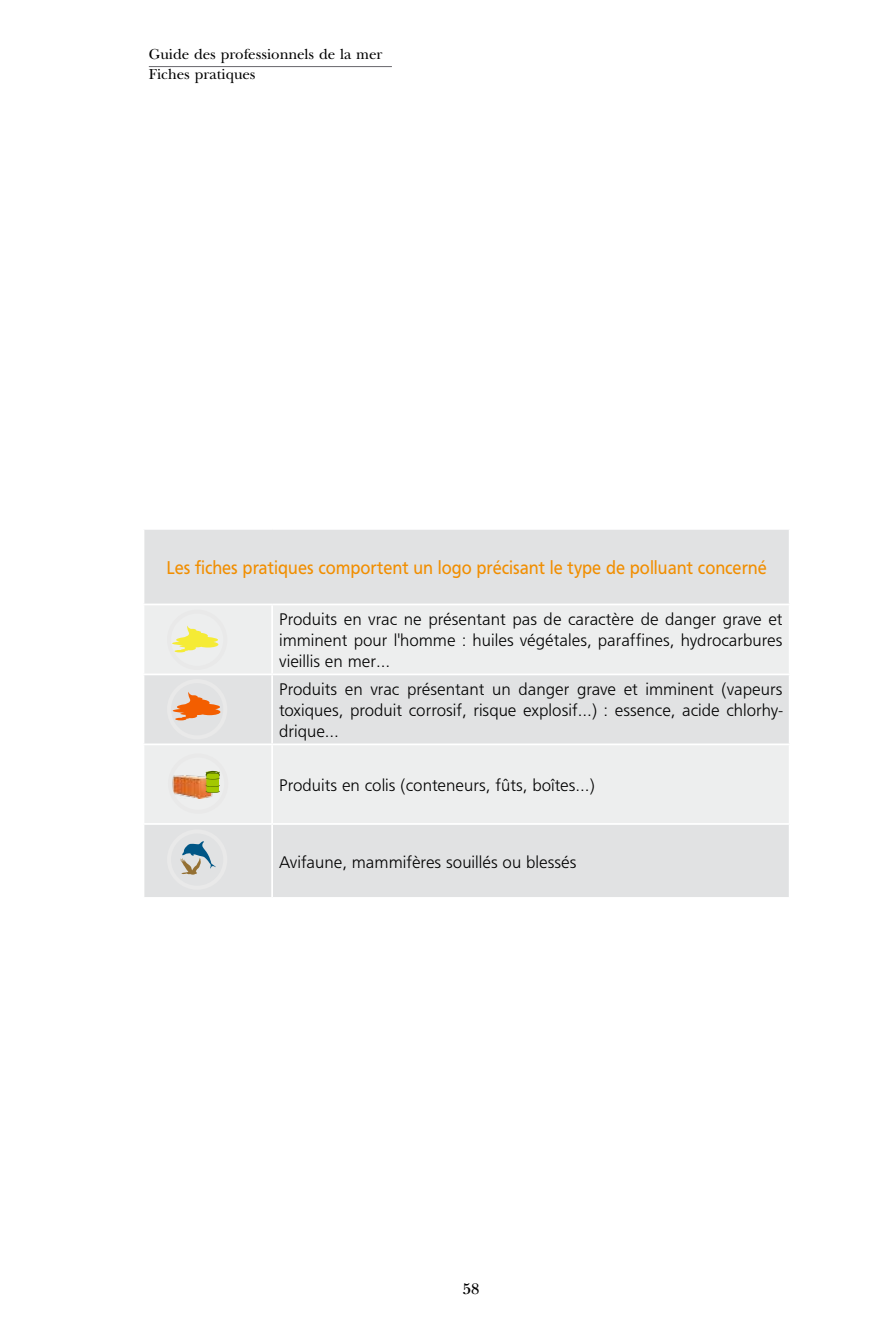
<style>
.page{position:relative;width:893px;height:1340px;background:#fff}
.page>*{position:absolute;margin:0;border:0;box-sizing:border-box;transform-origin:0 0}
.t1{font:19.25px "Frutus T";color:#f18e00;scale:.9 1}
.t2{font:17.5px/21.2px "Frutus T Ligh";color:#000;text-align:justify}
.t3{font:600 15.75px "New Basker Itc T";color:#000}
.t4{font:14.88px/20.7px "New Basker Itc T Roma";color:#000}
</style>
<div class="page">
<hr style="left:149px;top:66px;width:243px;height:1px;background:#68676c">
<div style="left:144px;top:530px;width:645px;height:367px;background:#e1e2e3"></div>
<svg style="left:144px;top:605px;width:645px;height:218px;background:#e9eaea"></svg>
<hr style="left:143px;top:603px;width:129px;height:2px;background:#fff">
<hr style="left:272px;top:603px;width:518px;height:2px;background:#fff">
<hr style="left:271px;top:605px;width:2px;height:68px;background:#fff">
<hr style="left:143px;top:673px;width:129px;height:2px;background:#fff">
<hr style="left:272px;top:673px;width:518px;height:2px;background:#fff">
<hr style="left:271px;top:675px;width:2px;height:68px;background:#fff">
<hr style="left:143px;top:743px;width:129px;height:2px;background:#fff">
<hr style="left:272px;top:743px;width:518px;height:2px;background:#fff">
<hr style="left:271px;top:745px;width:2px;height:78px;background:#fff">
<hr style="left:143px;top:823px;width:129px;height:1px;background:#fff">
<hr style="left:272px;top:823px;width:518px;height:1px;background:#fff">
<hr style="left:271px;top:824px;width:2px;height:73px;background:#fff">
<svg style="left:167px;top:679px;width:60px;height:60px;background:#e5ccbc"></svg>
<svg style="left:167px;top:609px;width:60px;height:61px;background:#edecd0"></svg>
<svg style="left:167px;top:829px;width:60px;height:60px;background:#cfd4d6"></svg>
<svg style="left:168px;top:753px;width:60px;height:60px;background:#e1d2b9"></svg>
<p class="t4" style="left:149px;top:44px;width:235px">Guide des professionnels de la mer<br>Fiches pratiques</p>
<p class="t1" style="left:166px;top:557px;width:669px">Les fiches pratiques comportent un logo précisant le type de polluant concerné</p>
<p class="t2" style="left:279px;top:608px;width:505px">Produits en vrac ne présentant pas de caractère de danger grave et imminent pour l'homme : huiles végétales, paraffines, hydrocarbures vieillis en mer…</p>
<p class="t2" style="left:279px;top:678px;width:505px">Produits en vrac présentant un danger grave et imminent (vapeurs toxiques, produit corrosif, risque explosif…) : essence, acide chlorhy&shy;drique…</p>
<p class="t2" style="left:279px;top:774px;width:317px">Produits en colis (conteneurs, fûts, boîtes…)</p>
<p class="t2" style="left:279px;top:851px;width:299px">Avifaune, mammifères souillés ou blessés</p>
<p class="t3" style="left:463px;top:1279px;width:18px">58</p>
</div>
